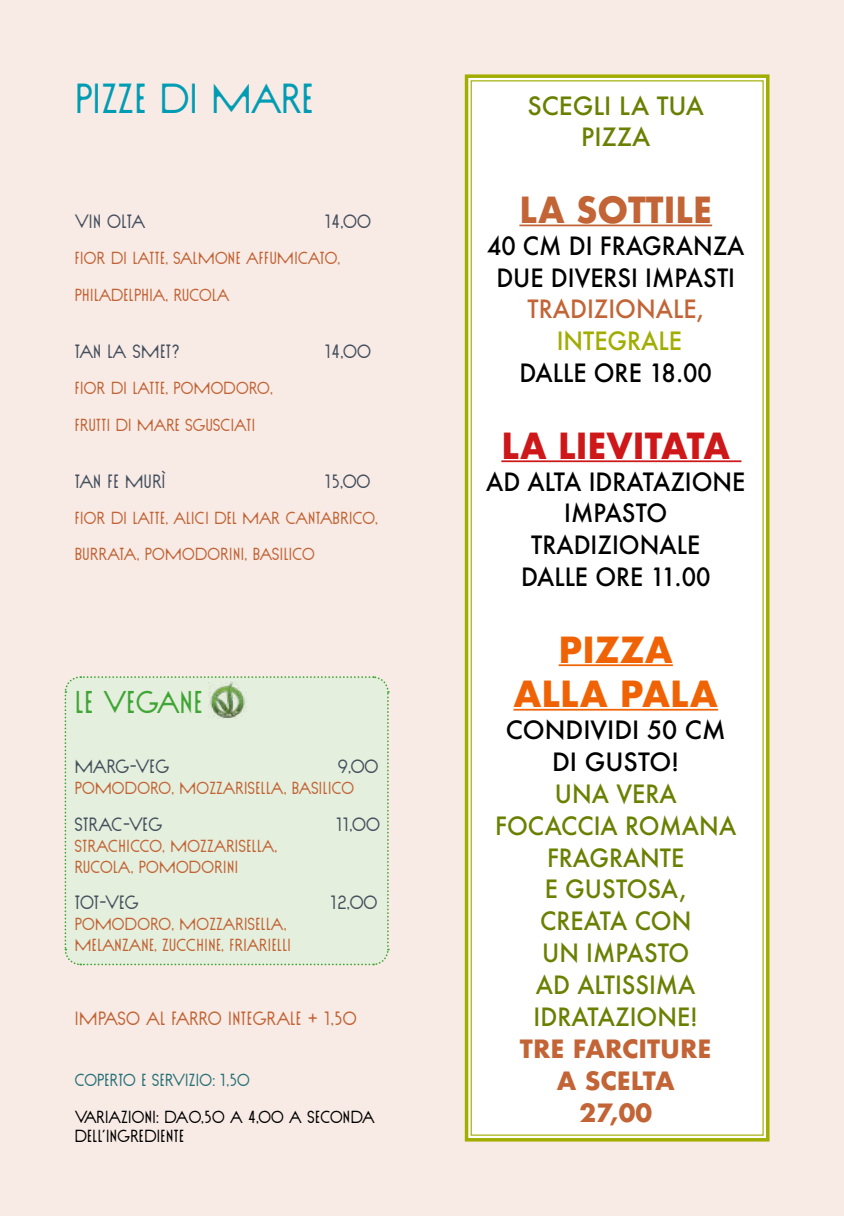
<style>
.page{position:relative;width:844px;height:1216px;background:#fff}
.page>*{position:absolute;margin:0;border:0;box-sizing:border-box;transform-origin:0 0}
.t1{font:42px "Sud";letter-spacing:-.035em;color:#009cb4;scale:.95 1}
.t2{font:700 35px/44.4px "Futura";color:#f06305;text-align:center}
.t3{font:700 35px "Futura";color:#cd1719;scale:.95 1}
.t4{font:700 35px "Futura";color:#c26436;scale:.95 1}
.t5{font:31.5px "Sud";letter-spacing:-.025em;color:#3fa535;scale:.95 1}
.t6{font:500 24.5px/31.8px "Futura";color:#000;text-align:center;scale:.95 1}
.t7{font:500 24.5px/31.8px "Futura";color:#698000;text-align:center;scale:.95 1}
.t8{font:700 24.5px/31.8px "Futura";color:#c26436;text-align:center}
.t9{font:500 24.5px/31.8px "Futura";color:#000;text-align:center}
.t10{font:500 24.5px/31.8px "Futura";color:#698000;text-align:center}
.t11{font:500 24.5px "Futura";color:#c26436;scale:.95 1}
.t12{font:500 24.5px "Futura";color:#a1ad00;scale:.95 1}
.t13{font:19.25px "Sud";letter-spacing:-.005em;color:#45505f;scale:.95 1}
.t14{font:19.25px "Sud";letter-spacing:-.025em;color:#c26436;scale:.95 1}
.t15{font:19.25px "Sud";letter-spacing:-.025em;color:#45505f;scale:.95 1}
.t16{font:17.5px/36.2px "Sud";letter-spacing:-.02em;color:#c26436;scale:.95 1}
.t17{font:17.5px/18.6px "Sud";letter-spacing:-.01em;color:#000;scale:.95 1}
.t18{font:17.5px "Sud";letter-spacing:-.02em;color:#287279;scale:.95 1}
</style>
<div class="page">
<div style="left:0;top:0;width:843px;height:1215px;background:#f7e6df"></div>
<div style="left:464px;top:74px;width:306px;height:1068px;background:#fff"></div>
<hr style="left:519px;top:224px;width:193px;height:2px;background:#c26436">
<hr style="left:501px;top:460px;width:240px;height:2px;background:#cd1719">
<hr style="left:558px;top:664px;width:114px;height:2px;background:#f06305">
<hr style="left:513px;top:708px;width:204px;height:2px;background:#f06305">
<div style="left:64px;top:676px;width:325px;height:290px;background:#e5efdd"></div>
<img style="left:208px;top:681px;width:38px;height:37px">
<h1 class="t1" style="left:74px;top:74px;width:254px">PIZZE DI MARE</h1>
<p class="t13" style="left:74px;top:210px;width:76px">VIN OLTA</p>
<p class="t13" style="left:325px;top:210px;width:50px">14,00</p>
<p class="t16" style="left:74px;top:240px;width:281px">FIOR DI LATTE, SALMONE AFFUMICATO,<br>PHILADELPHIA, RUCOLA</p>
<p class="t13" style="left:74px;top:340px;width:112px">TAN LA SMET?</p>
<p class="t13" style="left:325px;top:340px;width:50px">14,00</p>
<p class="t16" style="left:74px;top:369px;width:210px">FIOR DI LATTE, POMODORO,<br>FRUTTI DI MARE SGUSCIATI</p>
<p class="t15" style="left:74px;top:469px;width:98px">TAN FE MURÌ</p>
<p class="t13" style="left:325px;top:469px;width:49px">15,00</p>
<p class="t16" style="left:74px;top:499px;width:321px">FIOR DI LATTE, ALICI DEL MAR CANTABRICO,<br>BURRATA, POMODORINI, BASILICO</p>
<h3 class="t5" style="left:74px;top:683px;width:137px">LE VEGANE</h3>
<p class="t13" style="left:74px;top:754px;width:102px">MARG-VEG</p>
<p class="t13" style="left:337px;top:754px;width:45px">9,00</p>
<p class="t16" style="left:74px;top:769px;width:296px">POMODORO, MOZZARISELLA, BASILICO</p>
<p class="t15" style="left:74px;top:812px;width:95px">STRAC-VEG</p>
<p class="t13" style="left:336px;top:812px;width:48px">11,00</p>
<p class="t16" style="left:74px;top:834px;width:215px;line-height:21px">STRACHICCO, MOZZARISELLA,<br>RUCOLA, POMODORINI</p>
<p class="t13" style="left:74px;top:891px;width:70px">TOT-VEG</p>
<p class="t13" style="left:330px;top:891px;width:51px">12,00</p>
<p class="t16" style="left:74px;top:913px;width:230px;line-height:21px">POMODORO, MOZZARISELLA,<br>MELANZANE, ZUCCHINE, FRIARIELLI</p>
<p class="t14" style="left:74px;top:1006px;width:298px">IMPASO AL FARRO INTEGRALE + 1,50</p>
<p class="t18" style="left:74px;top:1069px;width:186px">COPERTO E SERVIZIO: 1,50</p>
<p class="t17" style="left:74px;top:1107px;width:318px">VARIAZIONI: DA0,50 A 4,00 A SECONDA<br>DELL’INGREDIENTE</p>
<h3 class="t10" style="left:527px;top:89px;width:178px">SCEGLI LA TUA<br>PIZZA</h3>
<h2 class="t4" style="left:519px;top:184px;width:204px">LA SOTTILE</h2>
<h3 class="t6" style="left:487px;top:229px;width:272px">40 CM DI FRAGRANZA<br>DUE DIVERSI IMPASTI</h3>
<h3 class="t11" style="left:527px;top:292px;width:187px">TRADIZIONALE,</h3>
<h3 class="t12" style="left:556px;top:324px;width:133px">INTEGRALE</h3>
<h3 class="t6" style="left:519px;top:357px;width:204px">DALLE ORE 18.00</h3>
<h2 class="t3" style="left:501px;top:420px;width:242px">LA LIEVITATA</h2>
<h3 class="t6" style="left:486px;top:465px;width:274px">AD ALTA IDRATAZIONE<br>IMPASTO<br>TRADIZIONALE<br>DALLE ORE 11.00</h3>
<h2 class="t2" style="left:513px;top:627px;width:206px">PIZZA<br>ALLA PALA</h2>
<h3 class="t9" style="left:505px;top:713px;width:221px">CONDIVIDI 50 CM<br>DI GUSTO!</h3>
<h3 class="t7" style="left:495px;top:777px;width:255px">UNA VERA<br>FOCACCIA ROMANA<br>FRAGRANTE<br>E GUSTOSA,<br>CREATA CON<br>UN IMPASTO<br>AD ALTISSIMA<br>IDRATAZIONE!</h3>
<h3 class="t8" style="left:520px;top:1032px;width:193px">TRE FARCITURE<br>A SCELTA<br>27,00</h3>
</div>
